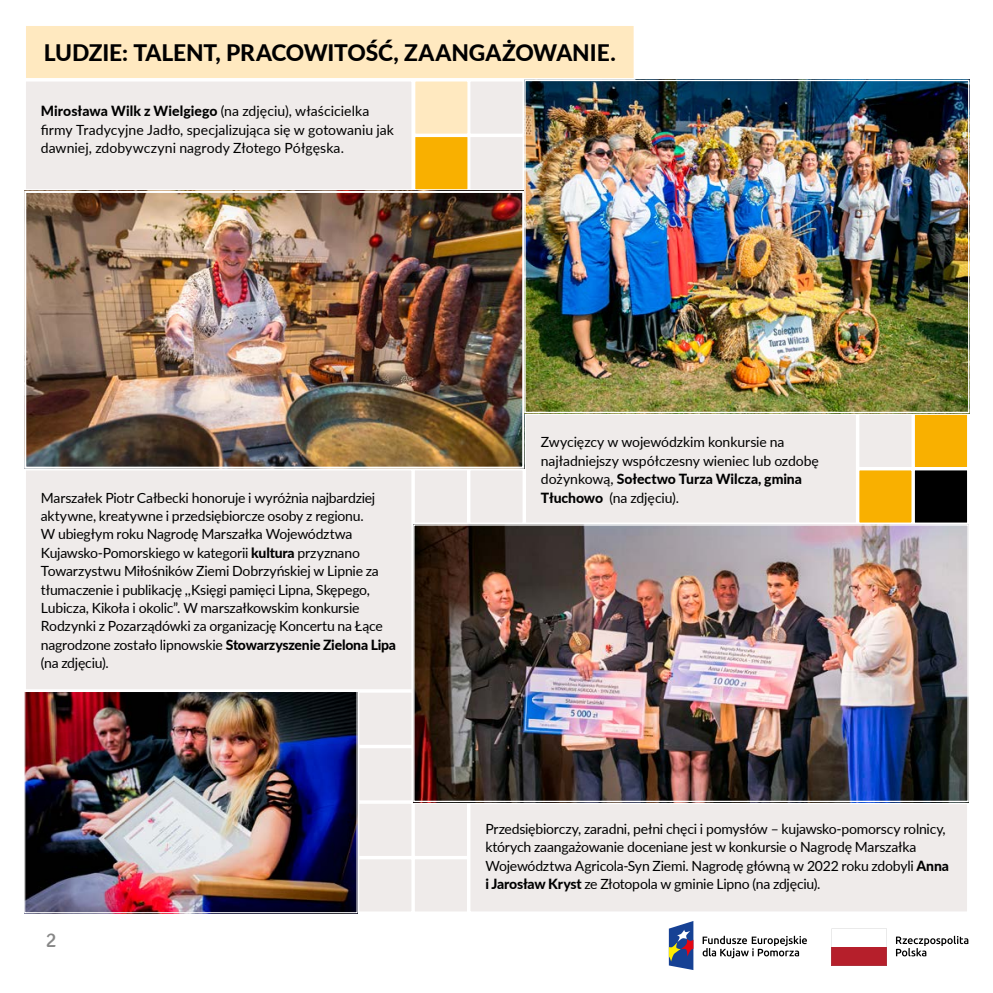
<style>
.page{position:relative;width:993px;height:993px;background:#fff}
.page>*{position:absolute;margin:0;border:0;box-sizing:border-box;transform-origin:0 0}
.t1{font:800 22.75px "Lato";letter-spacing:-.005em;color:#000}
.t2{font:20.65px "Signika";color:#878787}
.t3{font:14px/18.4px "Lato";letter-spacing:-.015em;color:#000}
.t4{font:14px/18.4px "Lato";letter-spacing:.005em;color:#000}
.s1{font-weight:800}
</style>
<div class="page">
<div style="left:468px;top:135px;width:56px;height:56px;background:#efebea;border:2px solid #fff"></div>
<div style="left:468px;top:80px;width:56px;height:55px;background:#efebea;border:2px solid #fff"></div>
<div style="left:857px;top:413px;width:55px;height:55px;background:#efebea;border:2px solid #fff"></div>
<div style="left:468px;top:468px;width:56px;height:56px;background:#efebea;border:2px solid #fff"></div>
<div style="left:24px;top:912px;width:56px;height:56px;background:#fff;border:2px solid #fff"></div>
<div style="left:246px;top:912px;width:56px;height:56px;background:#fff;border:2px solid #fff"></div>
<div style="left:357px;top:690px;width:56px;height:56px;background:#efebea;border:2px solid #fff"></div>
<div style="left:357px;top:801px;width:56px;height:56px;background:#efebea;border:2px solid #fff"></div>
<div style="left:357px;top:746px;width:56px;height:55px;background:#efebea;border:2px solid #fff"></div>
<div style="left:135px;top:912px;width:56px;height:56px;background:#fff;border:2px solid #fff"></div>
<div style="left:357px;top:857px;width:56px;height:55px;background:#efebea;border:2px solid #fff"></div>
<div style="left:80px;top:912px;width:55px;height:56px;background:#fff;border:2px solid #fff"></div>
<div style="left:302px;top:912px;width:55px;height:56px;background:#fff;border:2px solid #fff"></div>
<div style="left:413px;top:468px;width:55px;height:56px;background:#efebea;border:2px solid #fff"></div>
<div style="left:913px;top:469px;width:54px;height:54px;background:#000"></div>
<div style="left:912px;top:468px;width:56px;height:56px;border:2px solid #fff"></div>
<div style="left:413px;top:801px;width:55px;height:56px;background:#efebea;border:2px solid #fff"></div>
<div style="left:191px;top:912px;width:55px;height:56px;background:#fff;border:2px solid #fff"></div>
<div style="left:413px;top:857px;width:55px;height:55px;background:#efebea;border:2px solid #fff"></div>
<div style="left:24px;top:912px;width:56px;height:56px;border:2px solid #fff;border-radius:12px"></div>
<div style="left:413px;top:80px;width:56px;height:55px;background:#ffe9c0;border:2px solid #fff"></div>
<div style="left:912px;top:413px;width:56px;height:55px;background:#f9b000;border:2px solid #fff"></div>
<div style="left:413px;top:135px;width:56px;height:56px;background:#f9b000;border:2px solid #fff"></div>
<div style="left:857px;top:468px;width:55px;height:56px;background:#f9b000;border:2px solid #fff"></div>
<div style="left:25px;top:469px;width:387px;height:220px;background:#efebea"></div>
<div style="left:24px;top:468px;width:389px;height:222px;border:2px solid #fff"></div>
<div style="left:469px;top:803px;width:498px;height:109px;background:#efebea"></div>
<div style="left:468px;top:802px;width:500px;height:110px;border:2px solid #fff"></div>
<div style="left:25px;top:81px;width:387px;height:109px;background:#efebea"></div>
<div style="left:24px;top:80px;width:389px;height:111px;border:2px solid #fff"></div>
<div style="left:525px;top:414px;width:331px;height:109px;background:#efebea"></div>
<div style="left:524px;top:413px;width:333px;height:111px;border:2px solid #fff"></div>
<img style="left:27px;top:194px;width:494px;height:271px">
<div style="left:24px;top:191px;width:500px;height:277px;border:2px solid #fff"></div>
<img style="left:526px;top:82px;width:441px;height:329px">
<div style="left:524px;top:80px;width:445px;height:333px;border:1px solid #fff"></div>
<img style="left:415px;top:526px;width:551px;height:273px">
<div style="left:413px;top:524px;width:555px;height:277px;border:1px solid #fff"></div>
<img style="left:26px;top:692px;width:329px;height:218px">
<div style="left:24px;top:690px;width:333px;height:222px;border:1px solid #fff"></div>
<div style="left:24px;top:24px;width:611px;height:56px;background:#ffe9c0;border:2px solid #fff"></div>
<svg style="left:656px;top:918px;width:313px;height:52px"></svg>
<h1 class="t1" style="left:44px;top:36px;width:573px">LUDZIE: TALENT, PRACOWITOŚĆ, ZAANGAŻOWANIE.</h1>
<p class="t4" style="left:41px;top:101px;width:354px"><span class="s1">Mirosława Wilk z Wielgiego</span> (na zdjęciu), właścicielka firmy Tradycyjne Jadło, specjalizująca się w gotowaniu jak dawniej, zdobywczyni nagrody Złotego Półgęska.</p>
<p class="t3" style="left:41px;top:487px;width:356px">Marszałek Piotr Całbecki honoruje i wyróżnia najbardziej aktywne, kreatywne i przedsiębiorcze osoby z regionu.<br>W ubiegłym roku Nagrodę Marszałka Województwa Kujawsko-Pomorskiego w kategorii <span class="s1">kultura</span> przyznano Towarzystwu Miłośników Ziemi Dobrzyńskiej w Lipnie za tłumaczenie i publikację ,,Księgi pamięci Lipna, Skępego, Lubicza, Kikoła i okolic”. W marszałkowskim konkursie Rodzynki z Pozarządówki za organizację Koncertu na Łące nagrodzone zostało lipnowskie <span class="s1">Stowarzyszenie Zielona Lipa </span>(na zdjęciu).</p>
<h2 class="t2" style="left:46px;top:928px;width:12px">2</h2>
<p class="t3" style="left:540px;top:432px;width:279px">Zwycięzcy w wojewódzkim konkursie na najładniejszy współczesny wieniec lub ozdobę dożynkową, <span class="s1">Sołectwo Turza Wilcza, gmina Tłuchowo</span> (na zdjęciu).</p>
<p class="t3" style="left:485px;top:818px;width:465px">Przedsiębiorczy, zaradni, pełni chęci i pomysłów – kujawsko-pomorscy rolnicy, których zaangażowanie doceniane jest w konkursie o Nagrodę Marszałka Województwa Agricola-Syn Ziemi. Nagrodę główną w 2022 roku zdobyli <span class="s1">Anna i Jarosław Kryst</span> ze Złotopola w gminie Lipno (na zdjęciu).</p>
</div>
